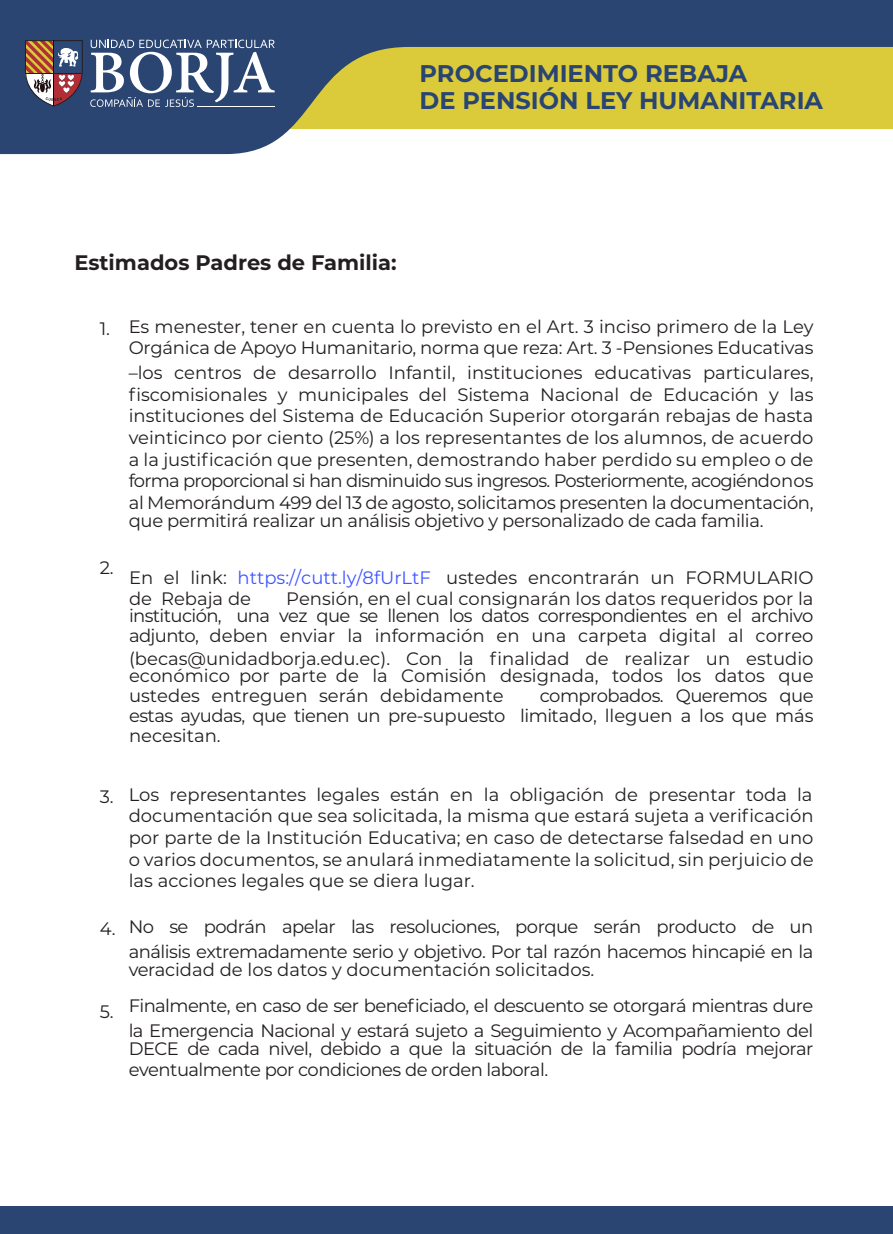
<style>
.page{position:relative;width:893px;height:1234px;background:#fff}
.page>*{position:absolute;margin:0;border:0;box-sizing:border-box;transform-origin:0 0}
.t1{font:700 24.15px/27.6px "Montserrat";color:#2a4572}
.t2{font:700 21px "Montserrat";color:#231f20}
.t3{font:18px/21.6px "Montserrat";letter-spacing:-.02em;color:#231f20;text-align:right}
.t4{font:18px/20.1px "Montserrat";color:#231f20}
.s1{color:#4055ff}
</style>
<div class="page">
<svg style="left:0;top:0;width:893px;height:154px;background:#888f6f"></svg>
<div style="left:0;top:1205px;width:893px;height:28px;background:#2a4572"></div>
<svg style="left:25px;top:40px;width:58px;height:67px"></svg>
<hr style="left:26px;top:73px;width:56px;height:1px;background:#231f20">
<svg style="left:90px;top:40px;width:185px;height:67px"></svg>
<h1 class="t1" style="left:420px;top:58px;width:405px">PROCEDIMIENTO REBAJA<br>DE PENSIÓN LEY HUMANITARIA</h1>
<p class="t2" style="left:74px;top:247px;width:324px">Estimados Padres de Familia:</p>
<p class="t3" style="left:100px;top:315px;width:715px">1. Es menester, tener en cuenta lo previsto en el Art. 3 inciso primero de la Ley<br>Orgánica de Apoyo Humanitario, norma que reza: Art. 3 -Pensiones Educativas</p>
<p class="t3" style="left:129px;top:361px;width:686px;text-align:justify">–los centros de desarrollo Infantil, instituciones educativas particulares, fiscomisionales y municipales del Sistema Nacional de Educación y las instituciones del Sistema de Educación Superior otorgarán rebajas de hasta veinticinco por ciento (25%) a los representantes de los alumnos, de acuerdo a la justificación que presenten, demostrando haber perdido su empleo o de forma proporcional si han disminuido sus ingresos. Posteriormente, acogiéndonos al Memorándum 499 del 13 de agosto, solicitamos presenten la documentación,</p>
<p class="t3" style="left:129px;top:509px;width:636px">que permitirá realizar un análisis objetivo y personalizado de cada familia.</p>
<p class="t4" style="left:129px;top:567px;width:686px">En el link: <span class="s1">https://cutt.ly/8fUrLtF</span> ustedes encontrarán un FORMULARIO de Rebaja de</p>
<p class="t3" style="left:100px;top:556px;width:15px">2.</p>
<p class="t3" style="left:129px;top:589px;width:686px;line-height:17px">Pensión, en el cual consignarán los datos requeridos por la<br>institución, una vez que se llenen los datos correspondientes en el archivo</p>
<p class="t4" style="left:129px;top:623px;width:686px;line-height:23.1px">adjunto, deben enviar la información en una carpeta digital al correo (becas@unidadborja.edu.ec). Con la finalidad de realizar un estudio</p>
<p class="t4" style="left:129px;top:664px;width:686px">económico por parte de la Comisión designada, todos los datos que ustedes entreguen serán debidamente</p>
<p class="t3" style="left:129px;top:684px;width:686px;line-height:20.1px;text-align:justify;text-indent:411px">comprobados. Queremos que estas ayudas, que tienen un pre-supuesto limitado, lleguen a los que más necesitan.</p>
<p class="t3" style="left:100px;top:784px;width:15px">3.</p>
<p class="t3" style="left:129px;top:782px;width:686px;text-align:justify">Los representantes legales están en la obligación de presentar toda la documentación que sea solicitada, la misma que estará sujeta a verificación por parte de la Institución Educativa; en caso de detectarse falsedad en uno o varios documentos, se anulará inmediatamente la solicitud, sin perjuicio de las acciones legales que se diera lugar.</p>
<p class="t3" style="left:100px;top:913px;width:715px;line-height:24.2px">4. No se podrán apelar las resoluciones, porque serán producto de un análisis extremadamente serio y objetivo. Por tal razón hacemos hincapié en la</p>
<p class="t3" style="left:129px;top:950px;width:686px;line-height:36.5px;text-align:left">veracidad de los datos y documentación solicitados.<br>Finalmente, en caso de ser beneficiado, el descuento se otorgará mientras dure</p>
<p class="t3" style="left:129px;top:1020px;width:686px;line-height:18.3px;text-align:left">la Emergencia Nacional y estará sujeto a Seguimiento y Acompañamiento del<br>DECE de cada nivel, debido a que la situación de la familia podría mejorar</p>
<p class="t3" style="left:129px;top:1057px;width:421px">eventualmente por condiciones de orden laboral.</p>
<p class="t3" style="left:100px;top:999px;width:15px">5.</p>
</div>
